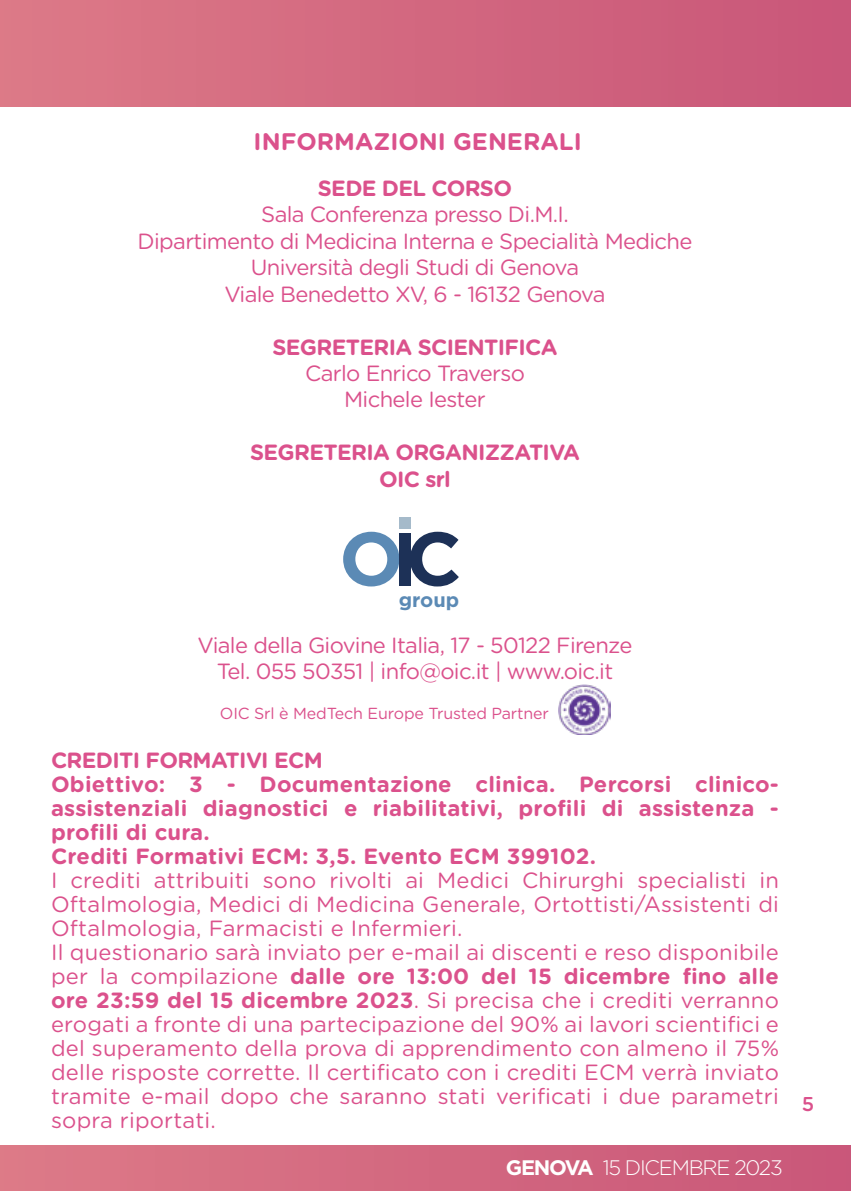
<style>
.page{position:relative;width:851px;height:1191px;background:#fff}
.page>*{position:absolute;margin:0;border:0;box-sizing:border-box;transform-origin:0 0}
.t1{font:700 24px "Gotham Rounded";color:#db518c}
.t2{font:22px/24px "Gotham Rounded";letter-spacing:.01em;color:#db518c}
.t3{font:22px/26.4px "Gotham Rounded";letter-spacing:-.03em;color:#db518c;text-align:center}
.t4{font:700 22px/24px "Gotham Rounded";letter-spacing:.01em;color:#db518c}
.t5{font:700 22px/26.4px "Gotham Rounded";letter-spacing:-.03em;color:#db518c;text-align:center}
.t6{font:300 21px "Gotham";letter-spacing:-.06em;color:#fff}
.t7{font:700 20px "Gotham";color:#5b8ab5}
.t8{font:500 20px "Gotham Rounded";color:#db518c}
.t9{font:16px "Gotham Rounded";letter-spacing:-.01em;color:#db518c}
.s1{font-weight:700}
</style>
<div class="page">
<div style="left:0;top:0;width:850px;height:107px;background:linear-gradient(to right,#dc7a87,#c95679)"></div>
<div style="left:0;top:1145px;width:850px;height:46px;background:linear-gradient(to right,#dd7a87,#c95779)"></div>
<svg style="left:343px;top:532px;width:56px;height:54px"></svg>
<div style="left:399px;top:532px;width:12px;height:53px;background:#1d3157"></div>
<div style="left:399px;top:517px;width:12px;height:11px;background:#a5baca"></div>
<svg style="left:410px;top:532px;width:49px;height:54px"></svg>
<img style="left:558px;top:684px;width:52px;height:51px">
<p class="t1" style="left:253px;top:124px;width:329px">INFORMAZIONI GENERALI</p>
<p class="t5" style="left:318px;top:174px;width:196px">SEDE DEL CORSO</p>
<p class="t3" style="left:138px;top:200px;width:556px">Sala Conferenza presso Di.M.I.<br>Dipartimento di Medicina Interna e Specialità Mediche Università degli Studi di Genova<br>Viale Benedetto XV, 6 - 16132 Genova</p>
<p class="t5" style="left:272px;top:333px;width:286px">SEGRETERIA SCIENTIFICA</p>
<p class="t3" style="left:305px;top:359px;width:221px">Carlo Enrico Traverso<br>Michele Iester</p>
<p class="t5" style="left:250px;top:438px;width:331px">SEGRETERIA ORGANIZZATIVA<br>OIC srl</p>
<p class="t7" style="left:398px;top:587px;width:62px">group</p>
<p class="t3" style="left:197px;top:630px;width:436px">Viale della Giovine Italia, 17 - 50122 Firenze<br>Tel. 055 50351 | info@oic.it | www.oic.it</p>
<p class="t9" style="left:220px;top:702px;width:330px">OIC Srl è MedTech Europe Trusted Partner</p>
<p class="t4" style="left:51px;top:747px;width:729px">CREDITI FORMATIVI ECM<br>Obiettivo: 3 - Documentazione clinica. Percorsi clinico&shy;assistenziali diagnostici e riabilitativi, profili di assistenza - profili di cura.<br>Crediti Formativi ECM: 3,5. Evento ECM 399102.</p>
<p class="t2" style="left:51px;top:866px;width:729px">I crediti attribuiti sono rivolti ai Medici Chirurghi specialisti in Oftalmologia, Medici di Medicina Generale, Ortottisti/Assistenti di Oftalmologia, Farmacisti e Infermieri.<br>Il questionario sarà inviato per e-mail ai discenti e reso disponibile per la compilazione <span class="s1">dalle ore 13:00 del 15 dicembre fino alle ore 23:59 del 15 dicembre 2023</span>. Si precisa che i crediti verranno erogati a fronte di una partecipazione del 90% ai lavori scientifici e del superamento della prova di apprendimento con almeno il 75% delle risposte corrette. Il certificato con i crediti ECM verrà inviato tramite e-mail dopo che saranno stati verificati i due parametri sopra riportati.</p>
<p class="t6" style="left:505px;top:1153px;width:278px"><span class="s1">GENOVA</span> 15 DICEMBRE 2023</p>
<p class="t8" style="left:801px;top:1089px;width:14px">5</p>
</div>
